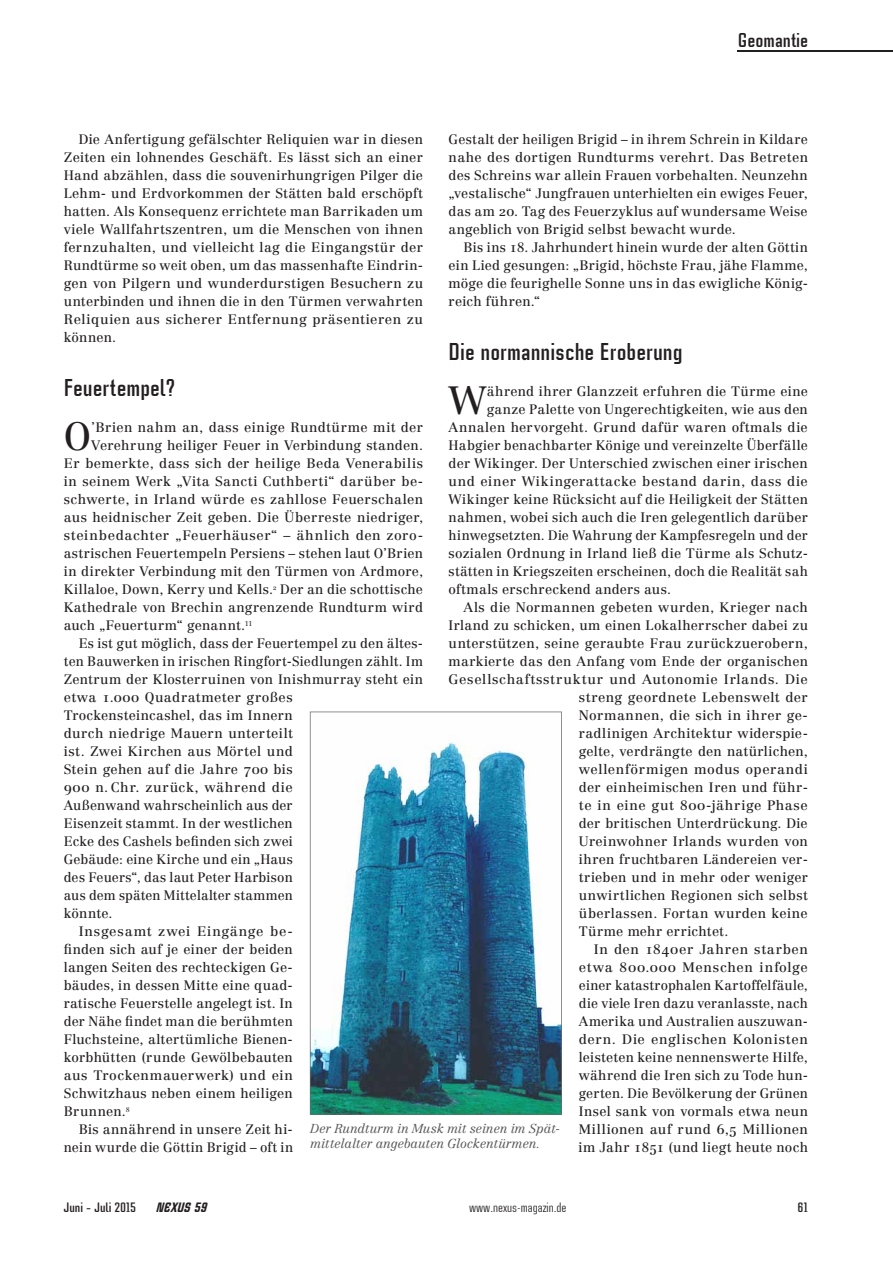
<style>
.page{position:relative;width:893px;height:1263px;background:#fff}
.page>*{position:absolute;margin:0;border:0;box-sizing:border-box;transform-origin:0 0}
.t1{font:38.85px "Centennial LT Std";color:#231f20}
.t2{font:700 25.5px "Case Study No 1 LT";color:#231f20}
.t3{font:700 21px "Case Study No 1 LT";color:#231f20}
.t4{font:14.25px "Case Study No 1 LT Ragular";color:#231f20}
.t5{font:700 14.25px "Case Study No 1 LT";color:#231f20}
.t6{font:italic 900 14.25px "Case Study No 1 LT";color:#231f20}
.t7{font:13.5px/18px "Centennial LT Std";letter-spacing:.02em;color:#231f20;text-align:justify}
.t8{font:13.5px "Centennial LT Std";letter-spacing:.04em;color:#231f20}
.t9{font:13.5px "Centennial LT Std";letter-spacing:.05em;color:#231f20}
.t10{font:13.5px "Centennial LT Std";letter-spacing:.045em;color:#231f20}
.t11{font:13.5px "Centennial LT Std";letter-spacing:.06em;color:#231f20}
.t12{font:italic 300 12.75px/15.3px "Centennial LT Std";letter-spacing:-.01em;color:#57585a}
</style>
<div class="page">
<hr style="left:738px;top:50px;width:155px;height:2px;background:#231f20">
<img style="left:310px;top:711px;width:252px;height:403px">
<h3 class="t3" style="left:738px;top:29px;width:72px">Geomantie</h3>
<p class="t7" style="left:64px;top:130px;width:361px;text-indent:15px">Die Anfertigung gefälschter Reliquien war in diesen Zeiten ein lohnendes Geschäft. Es lässt sich an einer Hand abzählen, dass die souvenirhungrigen Pilger die Lehm- und Erdvorkommen der Stätten bald erschöpft hatten. Als Konsequenz errichtete man Barrikaden um viele Wallfahrtszentren, um die Menschen von ihnen fernzuhalten, und vielleicht lag die Eingangstür der Rundtürme so weit oben, um das massenhafte Eindrin&shy;gen von Pilgern und wunderdurstigen Besuchern zu unterbinden und ihnen die in den Türmen verwahrten Reliquien aus sicherer Entfernung präsentieren zu können.</p>
<h2 class="t2" style="left:64px;top:375px;width:114px">Feuertempel?</h2>
<h1 class="t1" style="left:64px;top:413px;width:29px">O</h1>
<p class="t7" style="left:91px;top:418px;width:333px">’Brien nahm an, dass einige Rundtürme mit der</p>
<p class="t7" style="left:449px;top:130px;width:361px">Gestalt der heiligen Brigid – in ihrem Schrein in Kildare nahe des dortigen Rundturms verehrt. Das Betreten des Schreins war allein Frauen vorbehalten. Neunzehn „vestalische“ Jungfrauen unterhielten ein ewiges Feuer, das am 20. Tag des Feuerzyklus auf wundersame Weise angeblich von Brigid selbst bewacht wurde.</p>
<p class="t7" style="left:449px;top:238px;width:361px;text-indent:15px">Bis ins 18. Jahrhundert hinein wurde der alten Göttin ein Lied gesungen: „Brigid, höchste Frau, jähe Flamme, möge die feurighelle Sonne uns in das ewigliche König&shy;reich führen.“</p>
<h2 class="t2" style="left:449px;top:339px;width:236px">Die normannische Eroberung</h2>
<h1 class="t1" style="left:449px;top:377px;width:40px">W</h1>
<p class="t7" style="left:487px;top:382px;width:323px">ährend ihrer Glanzzeit erfuhren die Türme eine</p>
<p class="t7" style="left:487px;top:400px;width:322px">ganze Palette von Ungerechtigkeiten, wie aus den</p>
<p class="t7" style="left:449px;top:418px;width:361px">Annalen hervorgeht. Grund dafür waren oftmals die</p>
<p class="t7" style="left:449px;top:436px;width:361px">Habgier benachbarter Könige und vereinzelte Überfälle</p>
<p class="t7" style="left:449px;top:454px;width:361px">der Wikinger. Der Unterschied zwischen einer irischen</p>
<p class="t8" style="left:449px;top:473px;width:361px">und einer Wikingerattacke bestand darin, dass die</p>
<p class="t7" style="left:449px;top:490px;width:361px">Wikinger keine Rücksicht auf die Heiligkeit der Stätten</p>
<p class="t7" style="left:449px;top:508px;width:361px">nahmen, wobei sich auch die Iren gelegentlich darüber</p>
<p class="t7" style="left:449px;top:526px;width:361px">hinwegsetzten. Die Wahrung der Kampfesregeln und der</p>
<p class="t7" style="left:449px;top:544px;width:361px">sozialen Ordnung in Irland ließ die Türme als Schutz-</p>
<p class="t7" style="left:449px;top:562px;width:361px">stätten in Kriegszeiten erscheinen, doch die Realität sah</p>
<p class="t7" style="left:449px;top:580px;width:224px">oftmals erschreckend anders aus.</p>
<p class="t7" style="left:463px;top:598px;width:346px">Als die Normannen gebeten wurden, Krieger nach</p>
<p class="t7" style="left:449px;top:616px;width:361px">Irland zu schicken, um einen Lokalherrscher dabei zu</p>
<p class="t7" style="left:449px;top:634px;width:361px">unterstützen, seine geraubte Frau zurückzuerobern,</p>
<p class="t7" style="left:449px;top:652px;width:361px">markierte das den Anfang vom Ende der organischen</p>
<p class="t9" style="left:449px;top:671px;width:361px">Gesellschaftsstruktur und Autonomie Irlands. Die</p>
<p class="t7" style="left:579px;top:688px;width:230px">streng geordnete Lebenswelt der</p>
<p class="t7" style="left:579px;top:706px;width:231px">Normannen, die sich in ihrer ge-</p>
<p class="t7" style="left:579px;top:724px;width:231px">radlinigen Architektur widerspie-</p>
<p class="t7" style="left:579px;top:742px;width:231px">gelte, verdrängte den natürlichen,</p>
<p class="t7" style="left:579px;top:760px;width:231px">wellenförmigen modus operandi</p>
<p class="t7" style="left:579px;top:778px;width:231px">der einheimischen Iren und führ-</p>
<p class="t8" style="left:579px;top:797px;width:231px">te in eine gut 800-jährige Phase</p>
<p class="t7" style="left:579px;top:814px;width:231px">der britischen Unterdrückung. Die</p>
<p class="t7" style="left:579px;top:832px;width:231px">Ureinwohner Irlands wurden von</p>
<p class="t7" style="left:579px;top:850px;width:231px">ihren fruchtbaren Ländereien ver-</p>
<p class="t7" style="left:579px;top:868px;width:231px">trieben und in mehr oder weniger</p>
<p class="t7" style="left:579px;top:886px;width:231px">unwirtlichen Regionen sich selbst</p>
<p class="t7" style="left:579px;top:904px;width:230px">überlassen. Fortan wurden keine</p>
<p class="t7" style="left:579px;top:922px;width:151px">Türme mehr errichtet.</p>
<p class="t7" style="left:594px;top:940px;width:216px">In den 1840er Jahren starben</p>
<p class="t10" style="left:579px;top:959px;width:231px">etwa 800.000 Menschen infolge</p>
<p class="t7" style="left:579px;top:976px;width:230px">einer katastrophalen Kartoffelfäule,</p>
<p class="t7" style="left:579px;top:994px;width:230px">die viele Iren dazu veranlasste, nach</p>
<p class="t7" style="left:579px;top:1012px;width:231px">Amerika und Australien auszuwan-</p>
<p class="t7" style="left:579px;top:1030px;width:231px">dern. Die englischen Kolonisten</p>
<p class="t7" style="left:579px;top:1048px;width:231px">leisteten keine nennenswerte Hilfe,</p>
<p class="t7" style="left:579px;top:1066px;width:231px">während die Iren sich zu Tode hun-</p>
<p class="t7" style="left:579px;top:1084px;width:231px">gerten. Die Bevölkerung der Grünen</p>
<p class="t7" style="left:579px;top:1102px;width:231px">Insel sank von vormals etwa neun</p>
<p class="t11" style="left:579px;top:1121px;width:231px">Millionen auf rund 6,5 Millionen</p>
<p class="t7" style="left:578px;top:1138px;width:231px">im Jahr 1851 (und liegt heute noch</p>
<p class="t7" style="left:91px;top:436px;width:333px">Verehrung heiliger Feuer in Verbindung standen.</p>
<p class="t7" style="left:64px;top:454px;width:361px">Er bemerkte, dass sich der heilige Beda Venerabilis</p>
<p class="t7" style="left:64px;top:472px;width:361px">in seinem Werk „Vita Sancti Cuthberti“ darüber be-</p>
<p class="t7" style="left:64px;top:490px;width:361px">schwerte, in Irland würde es zahllose Feuerschalen</p>
<p class="t7" style="left:64px;top:508px;width:361px">aus heidnischer Zeit geben. Die Überreste niedriger,</p>
<p class="t8" style="left:64px;top:527px;width:361px">steinbedachter „Feuerhäuser“ – ähnlich den zoro-</p>
<p class="t7" style="left:64px;top:544px;width:361px">astrischen Feuertempeln Persiens – stehen laut O’Brien</p>
<p class="t7" style="left:64px;top:562px;width:361px">in direkter Verbindung mit den Türmen von Ardmore,</p>
<p class="t7" style="left:64px;top:580px;width:361px">Killaloe, Down, Kerry und Kells.<sup>2</sup> Der an die schottische</p>
<p class="t7" style="left:64px;top:598px;width:361px">Kathedrale von Brechin angrenzende Rundturm wird</p>
<p class="t7" style="left:64px;top:616px;width:190px">auch „Feuerturm“ genannt.<sup>11</sup></p>
<p class="t7" style="left:79px;top:634px;width:346px">Es ist gut möglich, dass der Feuertempel zu den ältes-</p>
<p class="t7" style="left:64px;top:652px;width:361px">ten Bauwerken in irischen Ringfort-Siedlungen zählt. Im</p>
<p class="t7" style="left:64px;top:670px;width:361px">Zentrum der Klosterruinen von Inishmurray steht ein</p>
<p class="t7" style="left:64px;top:688px;width:230px">etwa 1.000 Quadratmeter großes</p>
<p class="t7" style="left:64px;top:706px;width:231px">Trockensteincashel, das im Innern</p>
<p class="t7" style="left:64px;top:724px;width:231px">durch niedrige Mauern unterteilt</p>
<p class="t7" style="left:64px;top:742px;width:231px">ist. Zwei Kirchen aus Mörtel und</p>
<p class="t7" style="left:64px;top:760px;width:231px">Stein gehen auf die Jahre 700 bis</p>
<p class="t10" style="left:64px;top:779px;width:230px">900 n. Chr. zurück, während die</p>
<p class="t7" style="left:64px;top:796px;width:230px">Außenwand wahrscheinlich aus der</p>
<p class="t7" style="left:64px;top:814px;width:230px">Eisenzeit stammt. In der westlichen</p>
<p class="t7" style="left:64px;top:832px;width:231px">Ecke des Cashels befinden sich zwei</p>
<p class="t7" style="left:64px;top:850px;width:231px">Gebäude: eine Kirche und ein „Haus</p>
<p class="t7" style="left:64px;top:868px;width:231px">des Feuers“, das laut Peter Harbison</p>
<p class="t7" style="left:64px;top:886px;width:231px">aus dem späten Mittelalter stammen</p>
<p class="t7" style="left:64px;top:904px;width:50px">könnte.</p>
<p class="t9" style="left:79px;top:923px;width:216px">Insgesamt zwei Eingänge be-</p>
<p class="t7" style="left:64px;top:940px;width:231px">finden sich auf je einer der beiden</p>
<p class="t7" style="left:64px;top:958px;width:231px">langen Seiten des rechteckigen Ge-</p>
<p class="t7" style="left:64px;top:976px;width:231px">bäudes, in dessen Mitte eine quad-</p>
<p class="t7" style="left:64px;top:994px;width:231px">ratische Feuerstelle angelegt ist. In</p>
<p class="t7" style="left:64px;top:1012px;width:231px">der Nähe findet man die berühmten</p>
<p class="t7" style="left:64px;top:1030px;width:231px">Fluchsteine, altertümliche Bienen-</p>
<p class="t7" style="left:64px;top:1048px;width:231px">korbhütten (runde Gewölbebauten</p>
<p class="t7" style="left:64px;top:1066px;width:231px">aus Trockenmauerwerk) und ein</p>
<p class="t7" style="left:64px;top:1084px;width:231px">Schwitzhaus neben einem heiligen</p>
<p class="t7" style="left:64px;top:1102px;width:67px">Brunnen.<sup>8</sup></p>
<p class="t7" style="left:79px;top:1120px;width:216px">Bis annährend in unsere Zeit hi-</p>
<p class="t7" style="left:64px;top:1138px;width:231px">nein wurde die Göttin Brigid – oft in</p>
<p class="t12" style="left:310px;top:1120px;width:251px">Der Rundturm in Musk mit seinen im Spät&shy;mittelalter angebauten Glockentürmen.</p>
<p class="t5" style="left:64px;top:1200px;width:74px">Juni – Juli 2015</p>
<p class="t6" style="left:157px;top:1200px;width:52px">NEXUS 59</p>
<p class="t4" style="left:469px;top:1200px;width:99px">www.nexus-magazin.de</p>
<p class="t5" style="left:797px;top:1200px;width:12px">61</p>
</div>
